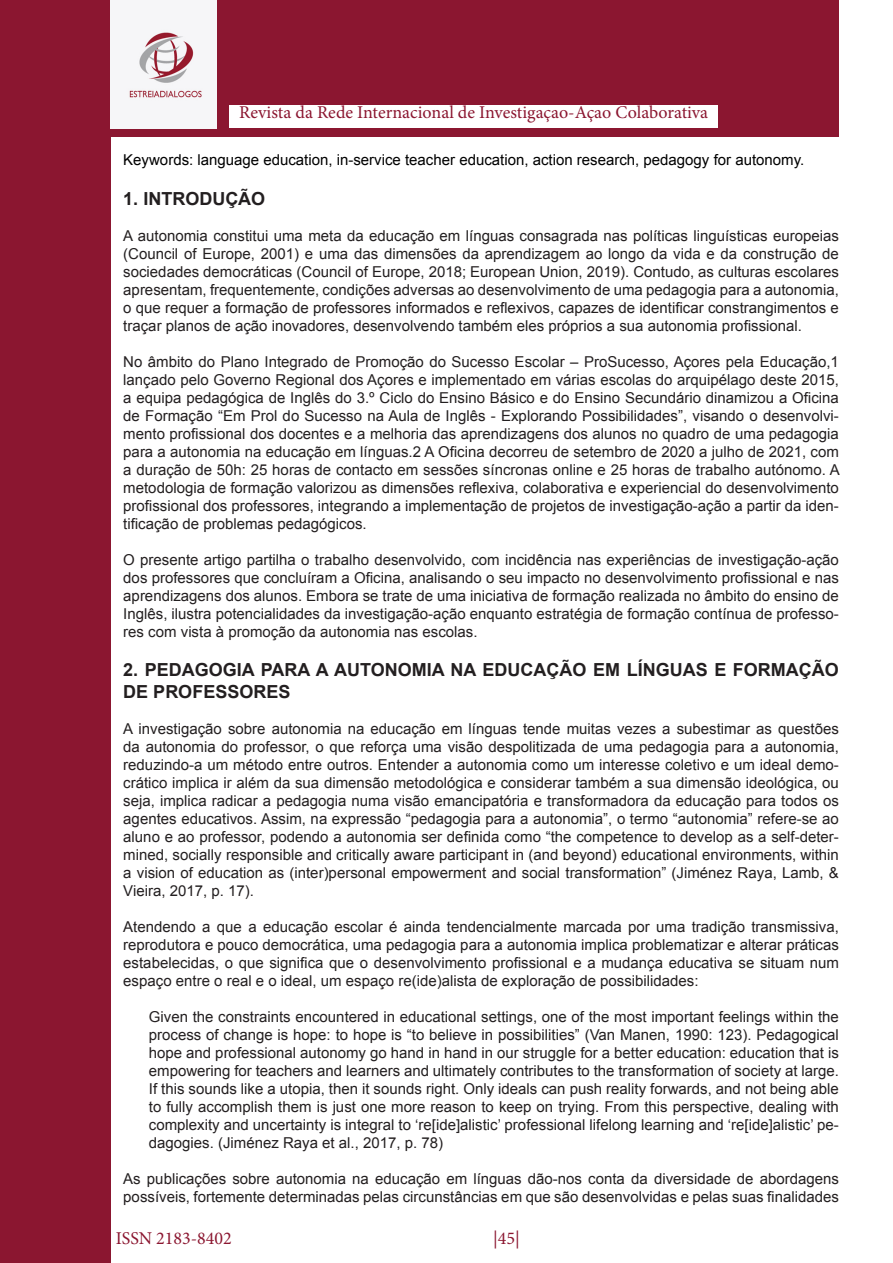
<style>
.page{position:relative;width:893px;height:1263px;background:#fff}
.page>*{position:absolute;margin:0;border:0;box-sizing:border-box;transform-origin:0 0}
.t1{font:700 18px/21.6px "Arial";color:#231f20}
.t2{font:18px "Minion Pro";color:#8b1630}
.t3{font:15px/18px "Arial";color:#231f20;text-align:justify}
.t4{font:15px "Arial";color:#000}
</style>
<div class="page">
<div style="left:0;top:0;width:839px;height:136px;background:#8b1630"></div>
<img style="left:111px;top:0;width:106px;height:129px">
<div style="left:0;top:136px;width:111px;height:1127px;background:#8b1630"></div>
<div style="left:230px;top:105px;width:488px;height:23px;background:#fff"></div>
<p class="t2" style="left:239px;top:100px;width:470px">Revista da Rede Internacional de Investigaçao-Açao Colaborativa</p>
<p class="t4" style="left:123px;top:150px;width:682px">Keywords: language education, in-service teacher education, action research, pedagogy for autonomy.</p>
<p class="t1" style="left:123px;top:188px;width:144px">1. INTRODUÇÃO</p>
<p class="t3" style="left:123px;top:226px;width:717px">A autonomia constitui uma meta da educação em línguas consagrada nas políticas linguísticas europeias (Council of Europe, 2001) e uma das dimensões da aprendizagem ao longo da vida e da construção de sociedades democráticas (Council of Europe, 2018; European Union, 2019). Contudo, as culturas escolares apresentam, frequentemente, condições adversas ao desenvolvimento de uma pedagogia para a autonomia, o que requer a formação de professores informados e reflexivos, capazes de identificar constrangimentos e traçar planos de ação inovadores, desenvolvendo também eles próprios a sua autonomia profissional.</p>
<p class="t3" style="left:123px;top:352px;width:718px">No âmbito do Plano Integrado de Promoção do Sucesso Escolar – ProSucesso, Açores pela Educação,1 lançado pelo Governo Regional dos Açores e implementado em várias escolas do arquipélago deste 2015, a equipa pedagógica de Inglês do 3.º Ciclo do Ensino Básico e do Ensino Secundário dinamizou a Oficina de Formação “Em Prol do Sucesso na Aula de Inglês - Explorando Possibilidades”, visando o desenvolvi&shy;mento profissional dos docentes e a melhoria das aprendizagens dos alunos no quadro de uma pedagogia para a autonomia na educação em línguas.2 A Oficina decorreu de setembro de 2020 a julho de 2021, com a duração de 50h: 25 horas de contacto em sessões síncronas online e 25 horas de trabalho autónomo. A metodologia de formação valorizou as dimensões reflexiva, colaborativa e experiencial do desenvolvimento profissional dos professores, integrando a implementação de projetos de investigação-ação a partir da iden&shy;tificação de problemas pedagógicos.</p>
<p class="t3" style="left:123px;top:550px;width:717px">O presente artigo partilha o trabalho desenvolvido, com incidência nas experiências de investigação-ação dos professores que concluíram a Oficina, analisando o seu impacto no desenvolvimento profissional e nas aprendizagens dos alunos. Embora se trate de uma iniciativa de formação realizada no âmbito do ensino de Inglês, ilustra potencialidades da investigação-ação enquanto estratégia de formação contínua de professo&shy;res com vista à promoção da autonomia nas escolas.</p>
<p class="t1" style="left:123px;top:660px;width:717px">2. PEDAGOGIA PARA A AUTONOMIA NA EDUCAÇÃO EM LÍNGUAS E FORMAÇÃO<br>DE PROFESSORES</p>
<p class="t3" style="left:123px;top:720px;width:717px">A investigação sobre autonomia na educação em línguas tende muitas vezes a subestimar as questões da autonomia do professor, o que reforça uma visão despolitizada de uma pedagogia para a autonomia, reduzindo-a um método entre outros. Entender a autonomia como um interesse coletivo e um ideal demo&shy;crático implica ir além da sua dimensão metodológica e considerar também a sua dimensão ideológica, ou seja, implica radicar a pedagogia numa visão emancipatória e transformadora da educação para todos os agentes educativos. Assim, na expressão “pedagogia para a autonomia”, o termo “autonomia” refere-se ao aluno e ao professor, podendo a autonomia ser definida como “the competence to develop as a self-deter&shy;mined, socially responsible and critically aware participant in (and beyond) educational environments, within a vision of education as (inter)personal empowerment and social transformation” (Jiménez Raya, Lamb, &amp; Vieira, 2017, p. 17).</p>
<p class="t3" style="left:123px;top:918px;width:717px">Atendendo a que a educação escolar é ainda tendencialmente marcada por uma tradição transmissiva, reprodutora e pouco democrática, uma pedagogia para a autonomia implica problematizar e alterar práticas estabelecidas, o que significa que o desenvolvimento profissional e a mudança educativa se situam num espaço entre o real e o ideal, um espaço re(ide)alista de exploração de possibilidades:</p>
<p class="t3" style="left:149px;top:1008px;width:692px">Given the constraints encountered in educational settings, one of the most important feelings within the process of change is hope: to hope is “to believe in possibilities” (Van Manen, 1990: 123). Pedagogical hope and professional autonomy go hand in hand in our struggle for a better education: education that is empowering for teachers and learners and ultimately contributes to the transformation of society at large.<br>If this sounds like a utopia, then it sounds right. Only ideals can push reality forwards, and not being able to fully accomplish them is just one more reason to keep on trying. From this perspective, dealing with complexity and uncertainty is integral to ‘re[ide]alistic’ professional lifelong learning and ‘re[ide]alistic’ pe&shy;dagogies. (Jiménez Raya et al., 2017, p. 78)</p>
<p class="t3" style="left:123px;top:1170px;width:717px">As publicações sobre autonomia na educação em línguas dão-nos conta da diversidade de abordagens possíveis, fortemente determinadas pelas circunstâncias em que são desenvolvidas e pelas suas finalidades</p>
<p class="t2" style="left:116px;top:1226px;width:117px">ISSN 2183-8402</p>
<p class="t2" style="left:493px;top:1226px;width:28px">|45|</p>
</div>
